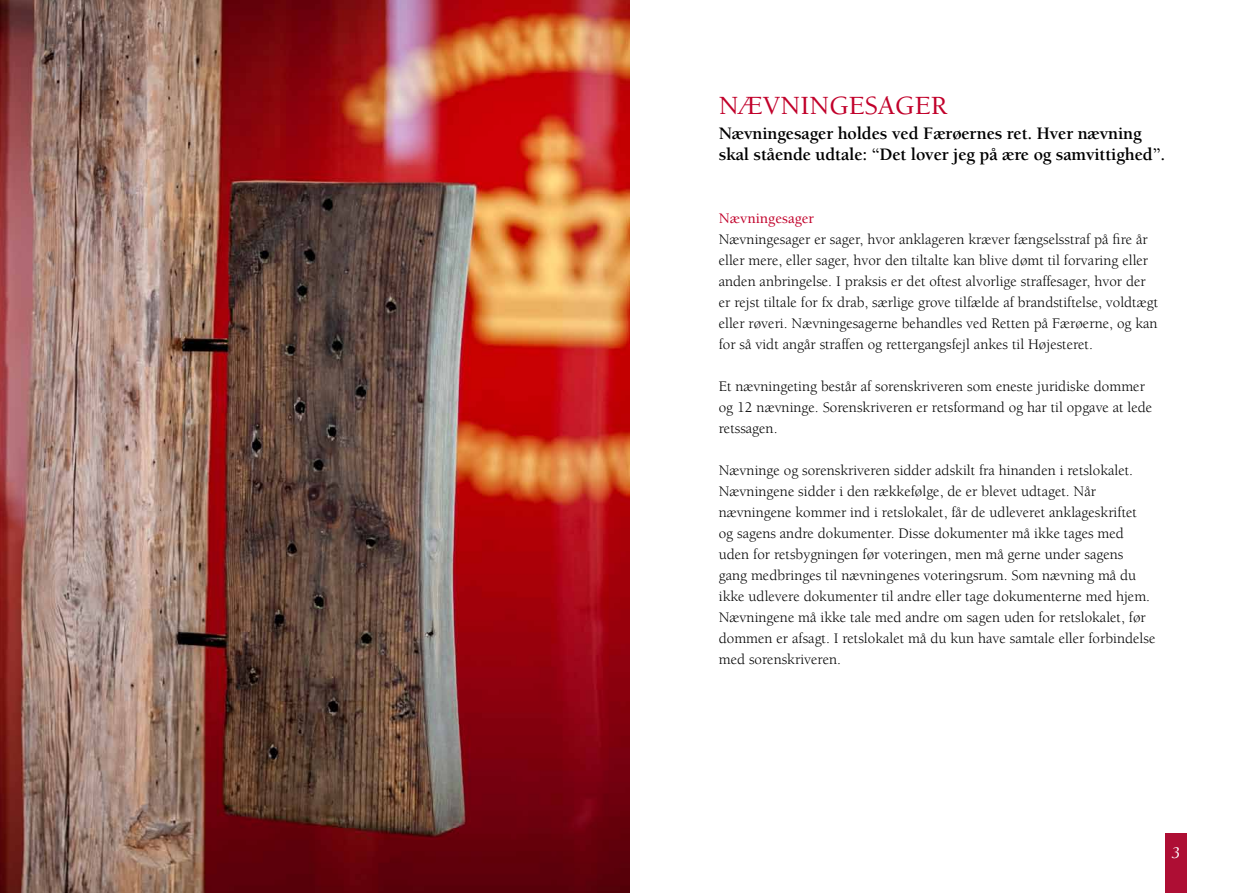
<style>
.page{position:relative;width:1259px;height:893px;background:#fff}
.page>*{position:absolute;margin:0;border:0;box-sizing:border-box;transform-origin:0 0}
.t1{font:500 27px "Berkeley";color:#c1002a}
.t2{font:700 18px/21px "Berkeley";letter-spacing:-.01em;color:#000}
.t3{font:italic 16.5px "Berkeley";color:#fff}
.t4{font:15px/21px "Berkeley";color:#000}
.t5{font:500 15px "Berkeley";color:#c1002a}
</style>
<div class="page">
<div style="left:1165px;top:833px;width:21px;height:60px;background:#ae0e34"></div>
<img style="left:0;top:0;width:629px;height:893px">
<h1 class="t1" style="left:719px;top:91px;width:230px">NÆVNINGESAGER</h1>
<p class="t2" style="left:719px;top:123px;width:448px">Nævningesager holdes ved Færøernes ret. Hver nævning skal stående udtale: “Det lover jeg på ære og samvittighed”.</p>
<p class="t5" style="left:719px;top:210px;width:97px">Nævningesager</p>
<p class="t4" style="left:719px;top:229px;width:441px">Nævningesager er sager, hvor anklageren kræver fængselsstraf på fire år eller mere, eller sager, hvor den tiltalte kan blive dømt til forvaring eller anden anbringelse. I praksis er det oftest alvorlige straffesager, hvor der er rejst tiltale for fx drab, særlige grove tilfælde af brandstiftelse, voldtægt eller røveri. Nævningesagerne behandles ved Retten på Færøerne, og kan for så vidt angår straffen og rettergangsfejl ankes til Højesteret.</p>
<p class="t4" style="left:719px;top:376px;width:435px">Et nævningeting består af sorenskriveren som eneste juridiske dommer og 12 nævninge. Sorenskriveren er retsformand og har til opgave at lede retssagen.</p>
<p class="t4" style="left:719px;top:460px;width:438px">Nævninge og sorenskriveren sidder adskilt fra hinanden i retslokalet.<br>Nævningene sidder i den rækkefølge, de er blevet udtaget. Når nævningene kommer ind i retslokalet, får de udleveret anklageskriftet<br>og sagens andre dokumenter. Disse dokumenter må ikke tages med uden for retsbygningen før voteringen, men må gerne under sagens gang medbringes til nævningenes voteringsrum. Som nævning må du ikke udlevere dokumenter til andre eller tage dokumenterne med hjem.<br>Nævningene må ikke tale med andre om sagen uden for retslokalet, før dommen er afsagt. I retslokalet må du kun have samtale eller forbindelse med sorenskriveren.</p>
<p class="t3" style="left:1172px;top:845px;width:10px">3</p>
</div>
